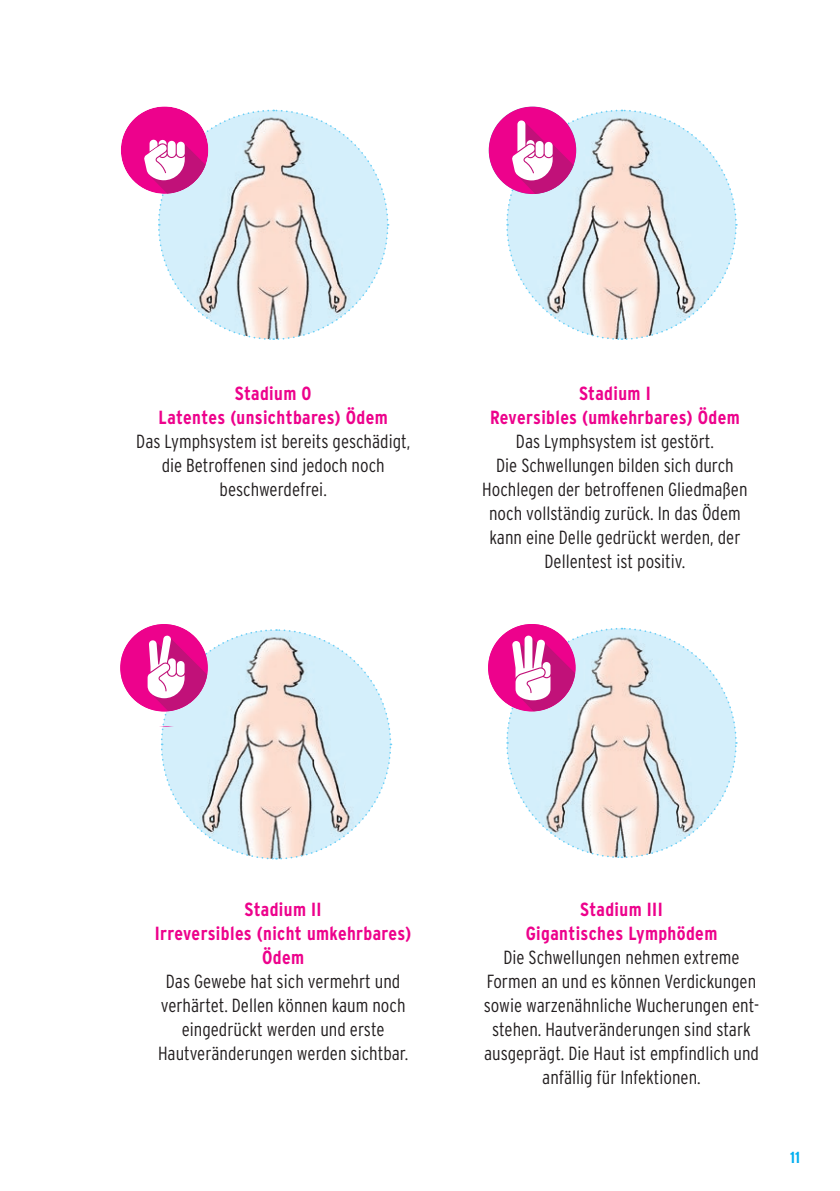
<style>
.page{position:relative;width:840px;height:1191px;background:#fff}
.page>*{position:absolute;margin:0;border:0;box-sizing:border-box;transform-origin:0 0}
.t1{font:300 condensed 19px/24px "Interstate";color:#231f20;text-align:center}
.t2{font:700 condensed 19px/24px "Interstate";letter-spacing:.02em;color:#ed028c;text-align:center}
.t3{font:700 condensed 16px "Interstate";color:#00aeef}
</style>
<div class="page">
<div style="left:121px;top:106px;width:87px;height:88px;background:#ed028c;border-radius:50%"></div>
<svg style="left:144px;top:109px;width:245px;height:231px"></svg>
<div style="left:488px;top:107px;width:88px;height:87px;background:#ed028c;border-radius:50%"></div>
<svg style="left:505px;top:109px;width:232px;height:231px"></svg>
<div style="left:120px;top:624px;width:88px;height:87px;background:#ed028c;border-radius:50%"></div>
<svg style="left:147px;top:628px;width:245px;height:232px"></svg>
<div style="left:488px;top:624px;width:87px;height:87px;background:#ed028c;border-radius:50%"></div>
<svg style="left:505px;top:627px;width:232px;height:232px"></svg>
<p class="t2" style="left:158px;top:381px;width:231px">Stadium 0<br>Latentes (unsichtbares) Ödem</p>
<p class="t1" style="left:136px;top:429px;width:275px">Das Lymphsystem ist bereits geschädigt, die Betroffenen sind jedoch noch beschwerdefrei.</p>
<p class="t2" style="left:489px;top:381px;width:251px">Stadium I<br>Reversibles (umkehrbares) Ödem</p>
<p class="t1" style="left:482px;top:429px;width:267px">Das Lymphsystem ist gestört.<br>Die Schwellungen bilden sich durch Hochlegen der betroffenen Gliedmaßen noch vollständig zurück. In das Ödem kann eine Delle gedrückt werden, der Dellentest ist positiv.</p>
<p class="t2" style="left:155px;top:897px;width:258px">Stadium II<br>Irreversibles (nicht umkehrbares)<br>Ödem</p>
<p class="t1" style="left:158px;top:969px;width:251px">Das Gewebe hat sich vermehrt und verhärtet. Dellen können kaum noch eingedrückt werden und erste Hautveränderungen werden sichtbar.</p>
<p class="t2" style="left:525px;top:897px;width:193px">Stadium III<br>Gigantisches Lymphödem</p>
<p class="t1" style="left:483px;top:945px;width:276px">Die Schwellungen nehmen extreme Formen an und es können Verdickungen sowie warzenähnliche Wucherungen ent&shy;stehen. Hautveränderungen sind stark ausgeprägt. Die Haut ist empfindlich und anfällig für Infektionen.</p>
<p class="t3" style="left:789px;top:1147px;width:12px">11</p>
</div>
